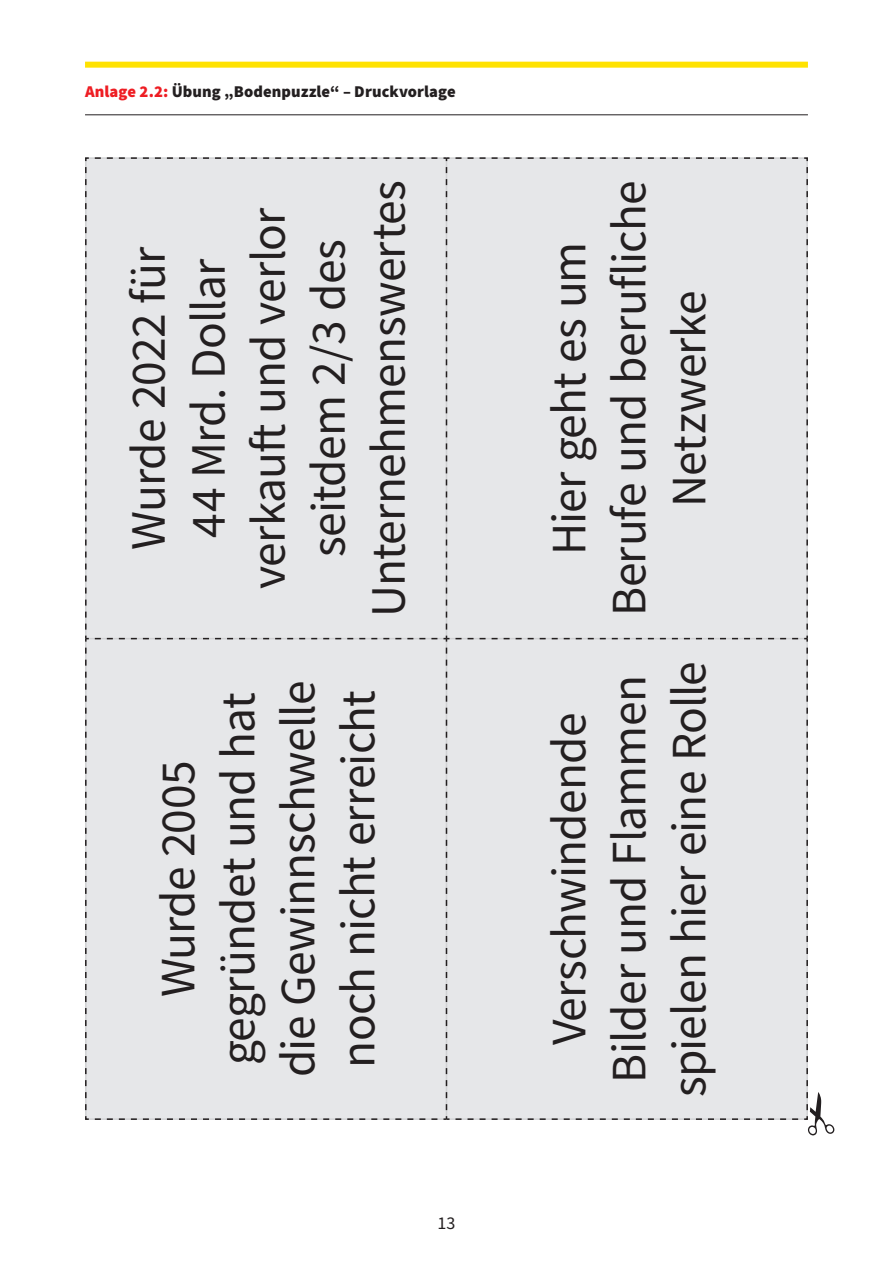
<style>
.page{position:relative;width:893px;height:1263px;background:#fff}
.page>*{position:absolute;margin:0;border:0;box-sizing:border-box;transform-origin:0 0}
.t1{font:49.5px/60px "Source Sans Pro";letter-spacing:-.02em;color:#231f20;text-align:center}
.t2{font:18px "Source Sans Pro";color:#231f20}
.t3{font:900 16.5px "Source Sans Pro";letter-spacing:.005em;color:#231f20}
.s1{color:#ee1d23}
</style>
<div class="page">
<hr style="left:806px;top:158px;width:2px;height:481px;background:#d1d2d4">
<hr style="left:86px;top:1118px;width:360px;height:2px;background:#d1d2d4">
<svg style="left:85px;top:157px;width:363px;height:483px;background:#dadbdc"></svg>
<div style="left:95px;top:157px;width:713px;height:473px;background:#e6e7e9"></div>
<svg style="left:85px;top:637px;width:4px;height:483px;background:#bbbbbd"></svg>
<div style="left:85px;top:62px;width:723px;height:6px;background:#ffe201"></div>
<hr style="left:85px;top:114px;width:723px;height:1px;background:#231f20">
<svg style="left:95px;top:636px;width:739px;height:499px;background:#e6e7e9"></svg>
<p class="t3" style="left:85px;top:81px;width:372px"><span class="s1">Anlage 2.2:</span> Übung „Bodenpuzzle“ – Druckvorlage</p>
<p class="t1" style="left:118px;top:617px;width:438px;rotate:-90deg">Wurde 2022 für<br>44 Mrd. Dollar verkauft und verlor seitdem 2/3 des<br>Unternehmenswertes</p>
<p class="t1" style="left:539px;top:616px;width:437px;rotate:-90deg">Hier geht es um<br>Berufe und berufliche<br>Netzwerke</p>
<p class="t1" style="left:148px;top:1077px;width:398px;rotate:-90deg">Wurde 2005 gegründet und hat die Gewinnschwelle noch nicht erreicht</p>
<p class="t2" style="left:437px;top:1211px;width:20px">13</p>
<p class="t1" style="left:539px;top:1097px;width:438px;rotate:-90deg">Verschwindende<br>Bilder und Flammen spielen hier eine Rolle</p>
</div>
